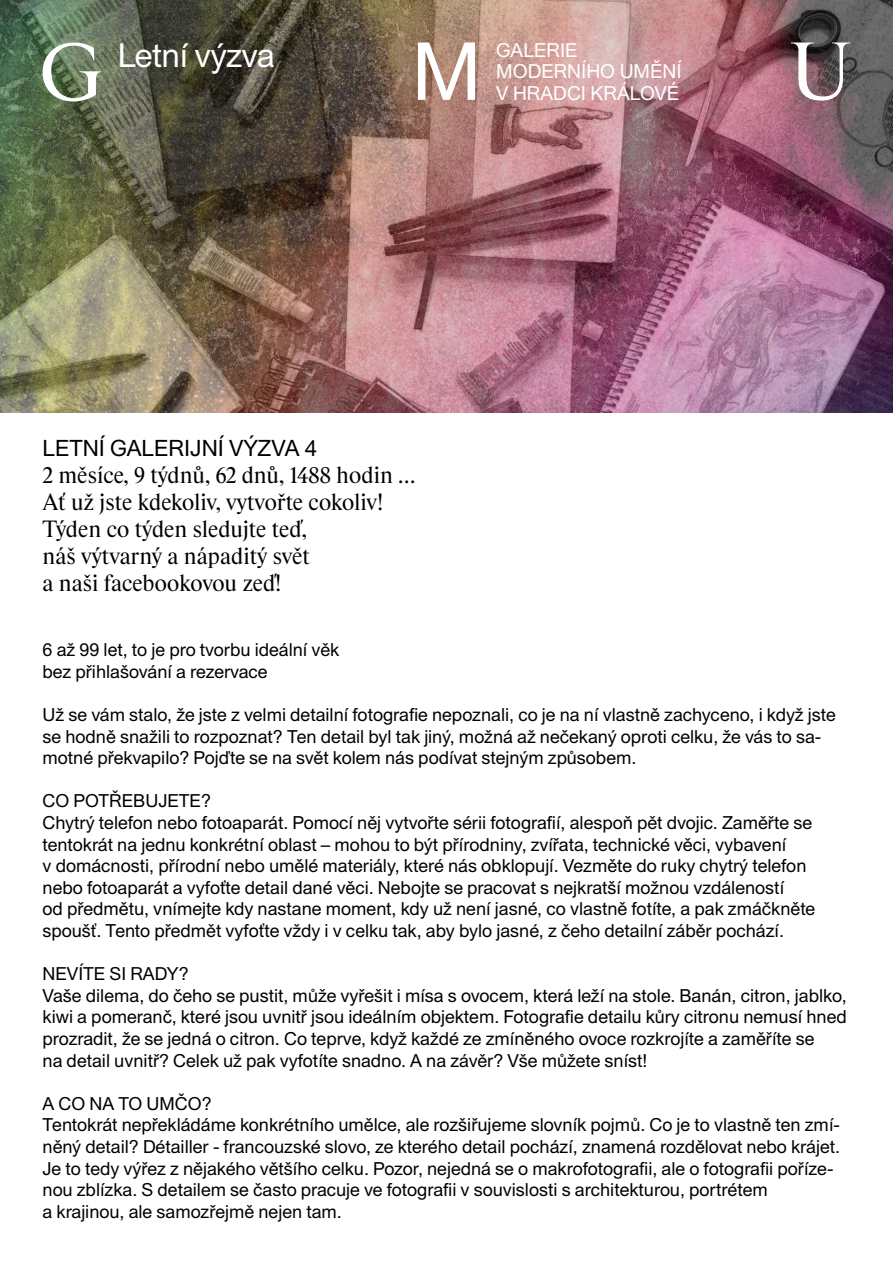
<style>
.page{position:relative;width:893px;height:1263px;background:#fff}
.page>*{position:absolute;margin:0;border:0;box-sizing:border-box;transform-origin:0 0}
.t1{font:33px "Union";letter-spacing:-.025em;color:#fff}
.t2{font:22.5px/27px "Rhymes";color:#000}
.t3{font:22.5px "Union";color:#000}
.t4{font:19.35px/21.3px "Union";color:#fff}
.t5{font:18px/21.6px "Union";color:#000}
</style>
<div class="page">
<img style="left:0;top:0;width:893px;height:412px">
<svg style="left:43px;top:43px;width:58px;height:59px"></svg>
<svg style="left:418px;top:43px;width:57px;height:57px"></svg>
<svg style="left:791px;top:43px;width:59px;height:58px"></svg>
<h1 class="t1" style="left:118px;top:36px;width:159px">Letní výzva</h1>
<p class="t4" style="left:496px;top:40px;width:187px">Galerie moderního umění v Hradci Králové</p>
<p class="t3" style="left:43px;top:435px;width:276px">LETNÍ GALERI JNÍ VÝZVA 4</p>
<p class="t2" style="left:43px;top:462px;width:374px">2 měsíce, 9 týdnů, 62 dnů, 1488 hodin …<br>Ať už jste kdekoliv, vytvořte cokoliv!<br>Týden co týden sledujte teď,<br>náš výtvarný a nápaditý svět<br>a naši facebookovou zeď!</p>
<p class="t5" style="left:43px;top:639px;width:298px">6 až 99 let, to je pro tvorbu ideální věk bez přihlašování a rezervace</p>
<p class="t5" style="left:43px;top:704px;width:795px">Už se vám stalo, že jste z velmi detailní fotografie nepoznali, co je na ní vlastně zachyceno, i když jste se hodně snažili to rozpoznat? Ten detail byl tak jiný, možná až nečekaný oproti celku, že vás to sa&shy;motné překvapilo? Pojďte se na svět kolem nás podívat stejným způsobem.</p>
<p class="t5" style="left:43px;top:790px;width:774px">CO POTŘEBUJETE?<br>Chytrý telefon nebo fotoaparát. Pomocí něj vytvořte sérii fotografií, alespoň pět dvojic. Zaměřte se tentokrát na jednu konkrétní oblast – mohou to být přírodniny, zvířata, technické věci, vybavení<br>v domácnosti, přírodní nebo umělé materiály, které nás obklopují. Vezměte do ruky chytrý telefon nebo fotoaparát a vyfoťte detail dané věci. Nebojte se pracovat s nejkratší možnou vzdáleností<br>od předmětu, vnímejte kdy nastane moment, kdy už není jasné, co vlastně fotíte, a pak zmáčkněte spoušť. Tento předmět vyfoťte vždy i v celku tak, aby bylo jasné, z čeho detailní záběr pochází.</p>
<p class="t5" style="left:43px;top:963px;width:11px">NEVÍ</p>
<p class="t5" style="left:83px;top:963px;width:60px">TE SI RAD</p>
<p class="t5" style="left:43px;top:963px;width:806px;text-indent:124px">Y?<br>Vaše dilema, do čeho se pustit, může vyřešit i mísa s ovocem, která leží na stole. Banán, citron, jablko, kiwi a pomeranč, které jsou uvnitř jsou ideálním objektem. Fotografie detailu kůry citronu nemusí hned prozradit, že se jedná o citron. Co teprve, když každé ze zmíněného ovoce rozkrojíte a zaměříte se<br>na detail uvnitř? Celek už pak vyfotíte snadno. A na závěr? Vše můžete sníst!</p>
<p class="t5" style="left:43px;top:1093px;width:799px">ACO NA TOUMČO?<br>Tentokrát nepřekládáme konkrétního umělce, ale rozšiřujeme slovník pojmů. Co je to vlastně ten zmí&shy;něný detail? Détailler - francouzské slovo, ze kterého detail pochází, znamená rozdělovat nebo krájet.<br>Je to tedy výřez z nějakého většího celku. Pozor, nejedná se o makrofotografii, ale o fotografii poříze&shy;nou zblízka. S detailem se často pracuje ve fotografii v souvislosti s architekturou, portrétem<br>a krajinou, ale samozřejmě nejen tam.</p>
</div>
